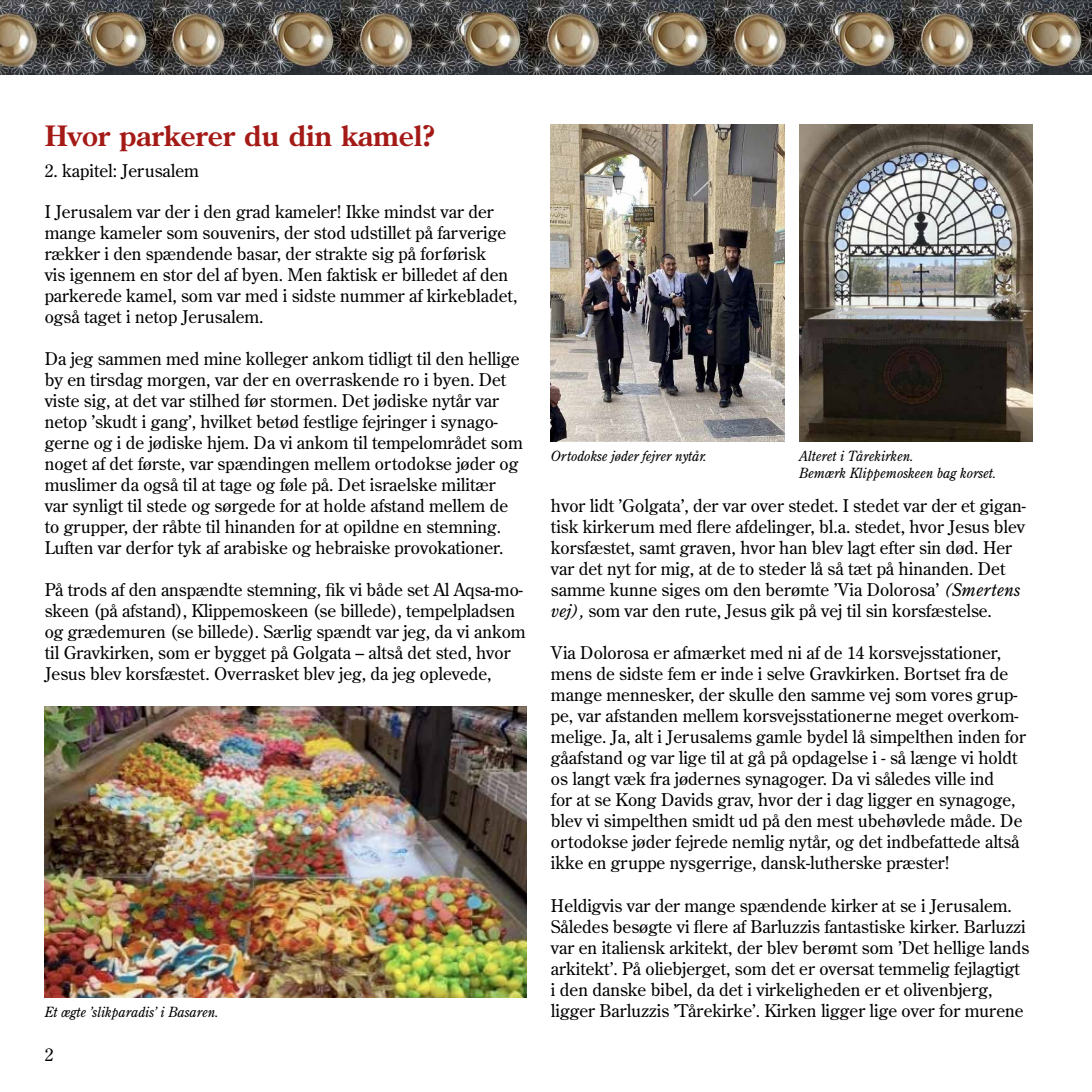
<style>
.page{position:relative;width:1092px;height:1092px;background:#fff}
.page>*{position:absolute;margin:0;border:0;box-sizing:border-box;transform-origin:0 0}
.t1{font:700 28px "Century Old Style Std";color:#a41a16}
.t2{font:17.5px/21px "Century Old Style Std";color:#000}
.t3{font:italic 14px/17.5px "Century Old Style Std";color:#000;scale:.96 1}
.s1{font-style:italic}
</style>
<div class="page">
<img style="left:0;top:0;width:154px;height:74px">
<img style="left:154px;top:0;width:187px;height:74px">
<img style="left:341px;top:0;width:187px;height:74px">
<img style="left:528px;top:0;width:187px;height:74px">
<img style="left:715px;top:0;width:187px;height:74px">
<img style="left:902px;top:0;width:189px;height:74px">
<img style="left:551px;top:124px;width:233px;height:317px">
<img style="left:799px;top:124px;width:233px;height:317px">
<img style="left:45px;top:706px;width:481px;height:291px">
<h1 class="t1" style="left:45px;top:117px;width:392px">Hvor parkerer du din kamel?</h1>
<p class="t2" style="left:45px;top:160px;width:156px">2. kapitel: Jerusalem</p>
<p class="t2" style="left:45px;top:201px;width:474px">I Jerusalem var der i den grad kameler! Ikke mindst var der mange kameler som souvenirs, der stod udstillet på farverige rækker i den spændende basar, der strakte sig på forførisk<br>vis igennem en stor del af byen. Men faktisk er billedet af den parkerede kamel, som var med i sidste nummer af kirkebladet, også taget i netop Jerusalem.</p>
<p class="t2" style="left:45px;top:348px;width:479px">Da jeg sammen med mine kolleger ankom tidligt til den hellige by en tirsdag morgen, var der en overraskende ro i byen. Det viste sig, at det var stilhed før stormen. Det jødiske nytår var netop ’skudt i gang’, hvilket betød festlige fejringer i synago&shy;gerne og i de jødiske hjem. Da vi ankom til tempelområdet som noget af det første, var spændingen mellem ortodokse jøder og muslimer da også til at tage og føle på. Det israelske militær var synligt til stede og sørgede for at holde afstand mellem de to grupper, der råbte til hinanden for at opildne en stemning.<br>Luften var derfor tyk af arabiske og hebraiske provokationer.</p>
<p class="t2" style="left:45px;top:579px;width:482px">På trods af den anspændte stemning, fik vi både set Al Aqsa-mo&shy;skeen (på afstand), Klippemoskeen (se billede), tempelpladsen og grædemuren (se billede). Særlig spændt var jeg, da vi ankom til Gravkirken, som er bygget på Golgata – altså det sted, hvor Jesus blev korsfæstet. Overrasket blev jeg, da jeg oplevede,</p>
<p class="t3" style="left:45px;top:1003px;width:183px">Et ægte ’slikparadis’ i Basaren.</p>
<p class="t2" style="left:45px;top:1043px;width:10px">2</p>
<p class="t3" style="left:551px;top:447px;width:164px">Ortodokse jøder fejrer nytår.</p>
<p class="t3" style="left:799px;top:447px;width:207px">Alteret i Tårekirken.<br>Bemærk Klippemoskeen bag korset.</p>
<p class="t2" style="left:551px;top:495px;width:476px">hvor lidt ’Golgata’, der var over stedet. I stedet var der et gigan&shy;tisk kirkerum med flere afdelinger, bl.a. stedet, hvor Jesus blev korsfæstet, samt graven, hvor han blev lagt efter sin død. Her var det nyt for mig, at de to steder lå så tæt på hinanden. Det samme kunne siges om den berømte ’Via Dolorosa’ <span class="s1">(Smertens vej),</span> som var den rute, Jesus gik på vej til sin korsfæstelse.</p>
<p class="t2" style="left:551px;top:642px;width:476px">Via Dolorosa er afmærket med ni af de 14 korsvejsstationer, mens de sidste fem er inde i selve Gravkirken. Bortset fra de mange mennesker, der skulle den samme vej som vores grup&shy;pe, var afstanden mellem korsvejsstationerne meget overkom&shy;melige. Ja, alt i Jerusalems gamle bydel lå simpelthen inden for gåafstand og var lige til at gå på opdagelse i - så længe vi holdt os langt væk fra jødernes synagoger. Da vi således ville ind<br>for at se Kong Davids grav, hvor der i dag ligger en synagoge, blev vi simpelthen smidt ud på den mest ubehøvlede måde. De ortodokse jøder fejrede nemlig nytår, og det indbefattede altså ikke en gruppe nysgerrige, dansk-lutherske præster!</p>
<p class="t2" style="left:551px;top:894px;width:480px">Heldigvis var der mange spændende kirker at se i Jerusalem.<br>Således besøgte vi flere af Barluzzis fantastiske kirker. Barluzzi var en italiensk arkitekt, der blev berømt som ’Det hellige lands arkitekt’. På oliebjerget, som det er oversat temmelig fejlagtigt<br>i den danske bibel, da det i virkeligheden er et olivenbjerg, ligger Barluzzis ’Tårekirke’. Kirken ligger lige over for murene</p>
</div>
